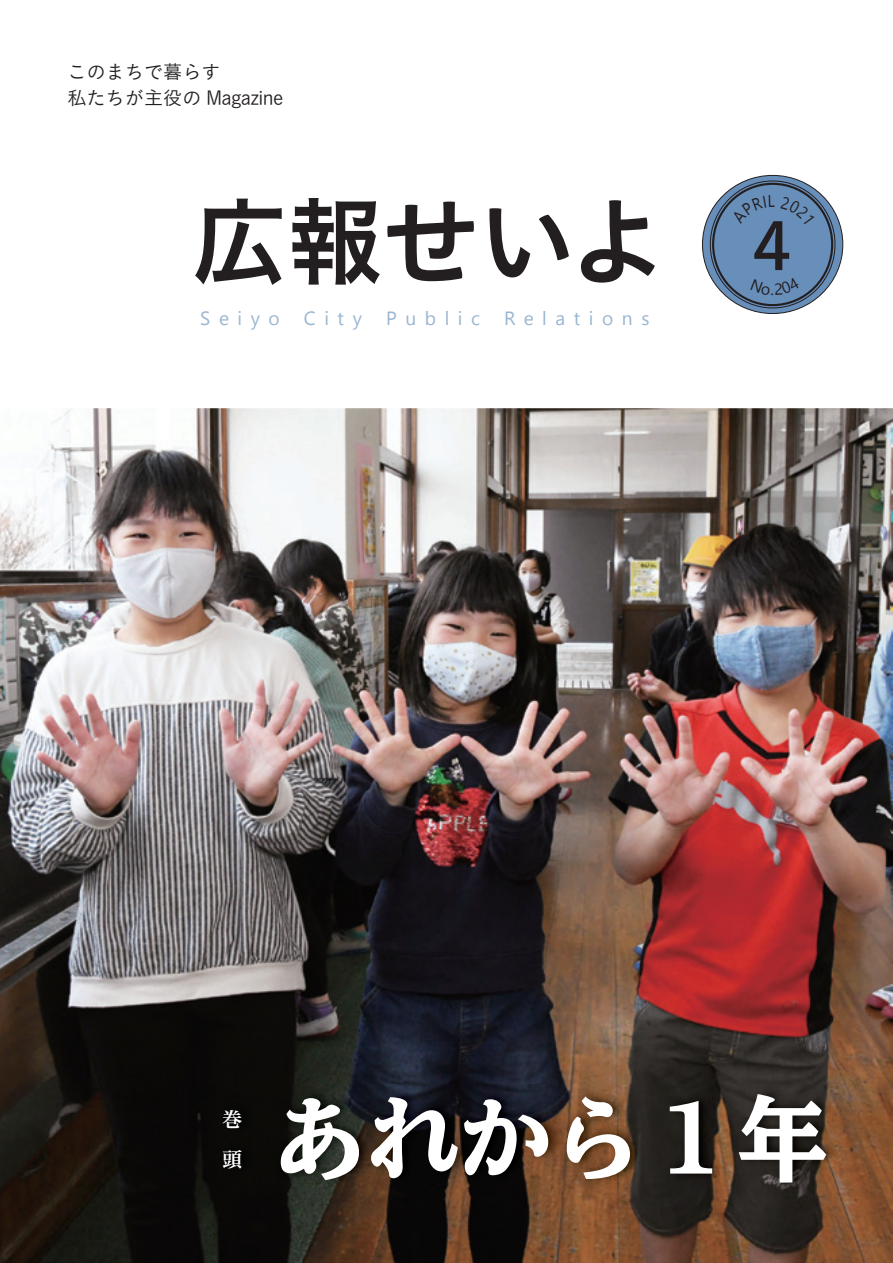
<style>
.page{position:relative;width:893px;height:1263px;background:#fff}
.page>*{position:absolute;margin:0;border:0;box-sizing:border-box;transform-origin:0 0}
.t1{font:95.7px "Hiragino UD Sans Std N W6";color:#231f20}
.t2{font:800 92.55px "TBUD Min Std";color:#fff}
.t3{font:63.75px "Koburina Go Std W6";color:#231f20}
.t4{font:20.25px/40.3px "Hiragino UD Serif Std W6";color:#fff}
.t5{font:19.2px "Segoe UI Historic";letter-spacing:.45em;color:#9ab6d2}
.t6{font:19.2px/26.5px "Koburina Go Std W3";color:#231f20}
</style>
<div class="page">
<div style="left:702px;top:175px;width:141px;height:138px;background:#688eba;border-radius:50%"></div>
<div style="left:712px;top:183px;width:121px;height:123px;border:2px solid #231f20;border-radius:50%"></div>
<img style="left:0;top:408px;width:893px;height:855px">
<div style="left:218px;top:1099px;width:36px;height:77px;background:#0a0907"></div>
<img style="left:276px;top:1084px;width:563px;height:107px">
<svg style="left:806px;top:196px;width:8px;height:7px"></svg>
<svg style="left:731px;top:195px;width:9px;height:8px"></svg>
<p class="t6" style="left:68px;top:58px;width:217px">このまちで暮らす<br>私たちが主役の Magazine</p>
<h1 class="t1" style="left:191px;top:168px;width:474px">広報せいよ</h1>
<p class="t5" style="left:504px;top:307px;width:147px">Relations</p>
<p class="t5" style="left:386px;top:307px;width:95px">Public</p>
<p class="t5" style="left:200px;top:307px;width:81px">Seiyo</p>
<p class="t5" style="left:304px;top:307px;width:59px">City</p>
<h3 class="t3" style="left:741px;top:197px;width:65px">４</h3>
<p class="t4" style="left:222px;top:1098px;width:21px">巻頭</p>
<h2 class="t2" style="left:274px;top:1066px;width:556px">あれから１年</h2>
</div>
